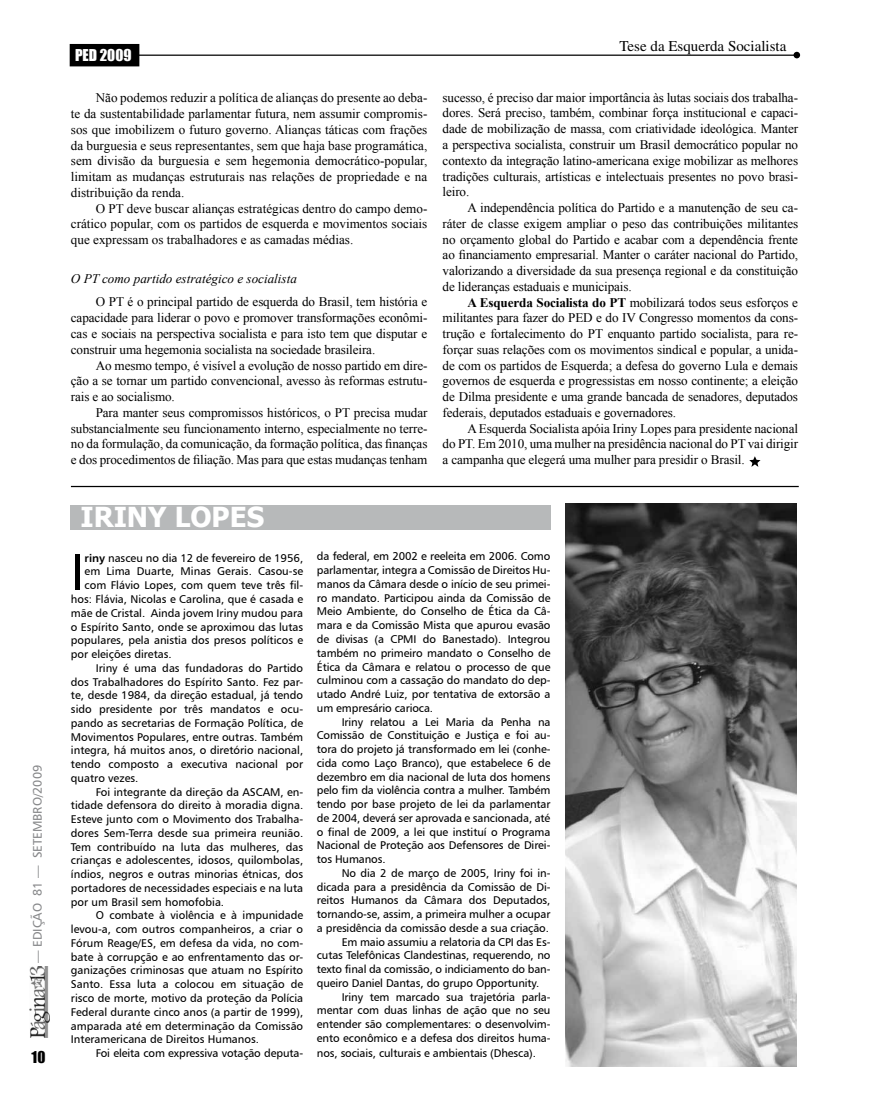
<style>
.page{position:relative;width:869px;height:1117px;background:#fff}
.page>*{position:absolute;margin:0;border:0;box-sizing:border-box;transform-origin:0 0}
.t1{font:50.88px "Humanist 777 BT Roman B";color:#000}
.t2{font:700 27.5px "Tahoma";color:#fff}
.t3{font:15px "Times";color:#000}
.t4{font:15px "Impact";color:#fff}
.t5{font:15px "Impact";color:#000}
.t6{font:13.12px/15.8px "Times New Roman";letter-spacing:-.01em;color:#000;text-align:justify}
.t7{font:italic 13.12px "Times New Roman";color:#000}
.t8{font:12.5px "Humanist 777 BT Roman B";color:#87888a}
.t9{font:11.25px/13.8px "Humanist 777 BT Roman B";color:#000;text-align:justify}
.s1{font-weight:700}
.s2{font-family:"Humanist 777 BT Bold B"}
</style>
<div class="page">
<img style="left:29px;top:966px;width:20px;height:71px">
<div style="left:70px;top:45px;width:69px;height:21px;background:#000"></div>
<div style="left:70px;top:44px;width:69px;height:22px;border:1px solid #000"></div>
<hr style="left:137px;top:55px;width:661px;height:1px;background:#000">
<svg style="left:793px;top:52px;width:6px;height:6px"></svg>
<div style="left:71px;top:505px;width:479px;height:24px;background:#b7b9ba"></div>
<svg style="left:749px;top:456px;width:11px;height:11px"></svg>
<img style="left:565px;top:503px;width:230px;height:562px">
<hr style="left:71px;top:486px;width:727px;height:1px;background:#000">
<p class="t8" style="left:30px;top:962px;width:199px;rotate:-90deg">— EDIÇÃO 81 — SETEMBRO/2009</p>
<h3 class="t5" style="left:32px;top:1044px;width:15px">10</h3>
<h3 class="t4" style="left:75px;top:44px;width:58px">PED 2009</h3>
<p class="t6" style="left:71px;top:90px;width:358px;text-indent:25px">Não podemos reduzir a política de alianças do presente ao deba&shy;te da sustentabilidade parlamentar futura, nem assumir compromis&shy;sos que imobilizem o futuro governo. Alianças táticas com frações da burguesia e seus representantes, sem que haja base programática, sem divisão da burguesia e sem hegemonia democrático-popular, limitam as mudanças estruturais nas relações de propriedade e na distribuição da renda.</p>
<p class="t6" style="left:71px;top:200px;width:358px;text-indent:25px">O PT deve buscar alianças estratégicas dentro do campo demo&shy;crático popular, com os partidos de esquerda e movimentos sociais que expressam os trabalhadores e as camadas médias.</p>
<p class="t7" style="left:71px;top:270px;width:227px">O PT como partido estratégico e socialista</p>
<p class="t6" style="left:71px;top:294px;width:358px;text-indent:25px">O PT é o principal partido de esquerda do Brasil, tem história e capacidade para liderar o povo e promover transformações econômi&shy;cas e sociais na perspectiva socialista e para isto tem que disputar e construir uma hegemonia socialista na sociedade brasileira.</p>
<p class="t6" style="left:71px;top:357px;width:358px;text-indent:25px">Ao mesmo tempo, é visível a evolução de nosso partido em dire&shy;ção a se tornar um partido convencional, avesso às reformas estrutu&shy;rais e ao socialismo.</p>
<p class="t6" style="left:71px;top:404px;width:358px;text-indent:25px">Para manter seus compromissos históricos, o PT precisa mudar substancialmente seu funcionamento interno, especialmente no terre&shy;no da formulação, da comunicação, da formação política, das finanças e dos procedimentos de filiação. Mas para que estas mudanças tenham</p>
<h3 class="t3" style="left:619px;top:37px;width:168px">Tese da Esquerda Socialista</h3>
<p class="t6" style="left:442px;top:89px;width:357px">sucesso, é preciso dar maior importância às lutas sociais dos trabalha&shy;dores. Será preciso, também, combinar força institucional e capaci&shy;dade de mobilização de massa, com criatividade ideológica. Manter a perspectiva socialista, construir um Brasil democrático popular no contexto da integração latino-americana exige mobilizar as melhores tradições culturais, artísticas e intelectuais presentes no povo brasi&shy;leiro.</p>
<p class="t6" style="left:442px;top:199px;width:357px;text-indent:25px">A independência política do Partido e a manutenção de seu ca&shy;ráter de classe exigem ampliar o peso das contribuições militantes no orçamento global do Partido e acabar com a dependência frente ao financiamento empresarial. Manter o caráter nacional do Partido, valorizando a diversidade da sua presença regional e da constituição de lideranças estaduais e municipais.</p>
<p class="t6" style="left:442px;top:294px;width:357px;text-indent:25px"><span class="s1">A Esquerda Socialista do PT</span> mobilizará todos seus esforços e militantes para fazer do PED e do IV Congresso momentos da cons&shy;trução e fortalecimento do PT enquanto partido socialista, para re&shy;forçar suas relações com os movimentos sindical e popular, a unida&shy;de com os partidos de Esquerda; a defesa do governo Lula e demais governos de esquerda e progressistas em nosso continente; a eleição de Dilma presidente e uma grande bancada de senadores, deputados federais, deputados estaduais e governadores.</p>
<p class="t6" style="left:442px;top:420px;width:357px;text-indent:25px">A Esquerda Socialista apóia Iriny Lopes para presidente nacional do PT. Em 2010, uma mulher na presidência nacional do PT vai dirigir a campanha que elegerá uma mulher para presidir o Brasil.</p>
<h2 class="t2" style="left:80px;top:498px;width:185px">IRINY LOPES</h2>
<h1 class="t1" style="left:71px;top:539px;width:15px">I</h1>
<p class="t9" style="left:85px;top:550px;width:220px"><span class="s2">riny</span> nasceu no dia 12 de fevereiro de 1956,</p>
<p class="t9" style="left:85px;top:564px;width:220px">em Lima Duarte, Minas Gerais. Casou-se</p>
<p class="t9" style="left:85px;top:578px;width:220px">com Flávio Lopes, com quem teve três fil-</p>
<p class="t9" style="left:71px;top:592px;width:234px">hos: Flávia, Nicolas e Carolina, que é casada e</p>
<p class="t9" style="left:71px;top:605px;width:234px">mãe de Cristal. Ainda jovem Iriny mudou para</p>
<p class="t9" style="left:71px;top:619px;width:234px">o Espírito Santo, onde se aproximou das lutas</p>
<p class="t9" style="left:71px;top:633px;width:234px">populares, pela anistia dos presos políticos e</p>
<p class="t9" style="left:71px;top:647px;width:102px">por eleições diretas.</p>
<p class="t9" style="left:96px;top:660px;width:209px">Iriny é uma das fundadoras do Partido</p>
<p class="t9" style="left:71px;top:674px;width:234px">dos Trabalhadores do Espírito Santo. Fez par-</p>
<p class="t9" style="left:71px;top:688px;width:234px">te, desde 1984, da direção estadual, já tendo</p>
<p class="t9" style="left:71px;top:702px;width:234px">sido presidente por três mandatos e ocu-</p>
<p class="t9" style="left:71px;top:715px;width:234px">pando as secretarias de Formação Política, de</p>
<p class="t9" style="left:71px;top:729px;width:234px">Movimentos Populares, entre outras. Também</p>
<p class="t9" style="left:71px;top:743px;width:234px">integra, há muitos anos, o diretório nacional,</p>
<p class="t9" style="left:71px;top:757px;width:234px">tendo composto a executiva nacional por</p>
<p class="t9" style="left:71px;top:770px;width:69px">quatro vezes.</p>
<p class="t9" style="left:96px;top:784px;width:209px">Foi integrante da direção da ASCAM, en-</p>
<p class="t9" style="left:71px;top:798px;width:234px">tidade defensora do direito à moradia digna.</p>
<p class="t9" style="left:71px;top:812px;width:234px">Esteve junto com o Movimento dos Trabalha-</p>
<p class="t9" style="left:71px;top:825px;width:234px">dores Sem-Terra desde sua primeira reunião.</p>
<p class="t9" style="left:71px;top:839px;width:234px">Tem contribuído na luta das mulheres, das</p>
<p class="t9" style="left:71px;top:853px;width:234px">crianças e adolescentes, idosos, quilombolas,</p>
<p class="t9" style="left:71px;top:866px;width:234px">índios, negros e outras minorias étnicas, dos</p>
<p class="t9" style="left:71px;top:880px;width:234px">portadores de necessidades especiais e na luta</p>
<p class="t9" style="left:71px;top:894px;width:155px">por um Brasil sem homofobia.</p>
<p class="t9" style="left:96px;top:908px;width:209px">O combate à violência e à impunidade</p>
<p class="t9" style="left:71px;top:921px;width:234px">levou-a, com outros companheiros, a criar o</p>
<p class="t9" style="left:71px;top:935px;width:234px">Fórum Reage/ES, em defesa da vida, no com-</p>
<p class="t9" style="left:71px;top:949px;width:234px">bate à corrupção e ao enfrentamento das or-</p>
<p class="t9" style="left:71px;top:963px;width:234px">ganizações criminosas que atuam no Espírito</p>
<p class="t9" style="left:71px;top:976px;width:234px">Santo. Essa luta a colocou em situação de</p>
<p class="t9" style="left:71px;top:990px;width:234px">risco de morte, motivo da proteção da Polícia</p>
<p class="t9" style="left:71px;top:1004px;width:234px">Federal durante cinco anos (a partir de 1999),</p>
<p class="t9" style="left:71px;top:1018px;width:234px">amparada até em determinação da Comissão</p>
<p class="t9" style="left:71px;top:1031px;width:189px">Interamericana de Direitos Humanos.</p>
<p class="t9" style="left:96px;top:1045px;width:209px">Foi eleita com expressiva votação deputa-</p>
<p class="t9" style="left:317px;top:549px;width:235px">da federal, em 2002 e reeleita em 2006. Como parlamentar, integra a Comissão de Direitos Hu&shy;manos da Câmara desde o início de seu primei&shy;ro mandato. Participou ainda da Comissão de Meio Ambiente, do Conselho de Ética da Câ&shy;mara e da Comissão Mista que apurou evasão de divisas (a CPMI do Banestado). Integrou também no primeiro mandato o Conselho de Ética da Câmara e relatou o processo de que culminou com a cassação do mandato do dep&shy;utado André Luiz, por tentativa de extorsão a um empresário carioca.</p>
<p class="t9" style="left:317px;top:714px;width:235px;text-indent:25px">Iriny relatou a Lei Maria da Penha na Comissão de Constituição e Justiça e foi au&shy;tora do projeto já transformado em lei (conhe&shy;cida como Laço Branco), que estabelece 6 de dezembro em dia nacional de luta dos homens pelo fim da violência contra a mulher. Também tendo por base projeto de lei da parlamentar de 2004, deverá ser aprovada e sancionada, até o final de 2009, a lei que instituí o Programa Nacional de Proteção aos Defensores de Direi&shy;tos Humanos.</p>
<p class="t9" style="left:341px;top:865px;width:210px">No dia 2 de março de 2005, Iriny foi in-</p>
<p class="t9" style="left:317px;top:879px;width:235px">dicada para a presidência da Comissão de Di-</p>
<p class="t9" style="left:317px;top:893px;width:235px">reitos Humanos da Câmara dos Deputados,</p>
<p class="t9" style="left:317px;top:906px;width:235px">tornando-se, assim, a primeira mulher a ocupar</p>
<p class="t9" style="left:317px;top:920px;width:233px">a presidência da comissão desde a sua criação.</p>
<p class="t9" style="left:341px;top:934px;width:210px">Em maio assumiu a relatoria da CPI das Es-</p>
<p class="t9" style="left:317px;top:948px;width:235px">cutas Telefônicas Clandestinas, requerendo, no</p>
<p class="t9" style="left:317px;top:961px;width:235px">texto final da comissão, o indiciamento do ban-</p>
<p class="t9" style="left:317px;top:975px;width:224px">queiro Daniel Dantas, do grupo Opportunity.</p>
<p class="t9" style="left:341px;top:989px;width:210px">Iriny tem marcado sua trajetória parla-</p>
<p class="t9" style="left:317px;top:1003px;width:235px">mentar com duas linhas de ação que no seu</p>
<p class="t9" style="left:317px;top:1016px;width:235px">entender são complementares: o desenvolvim-</p>
<p class="t9" style="left:317px;top:1030px;width:235px">ento econômico e a defesa dos direitos huma-</p>
<p class="t9" style="left:317px;top:1045px;width:220px">nos, sociais, culturais e ambientais (Dhesca).</p>
</div>
